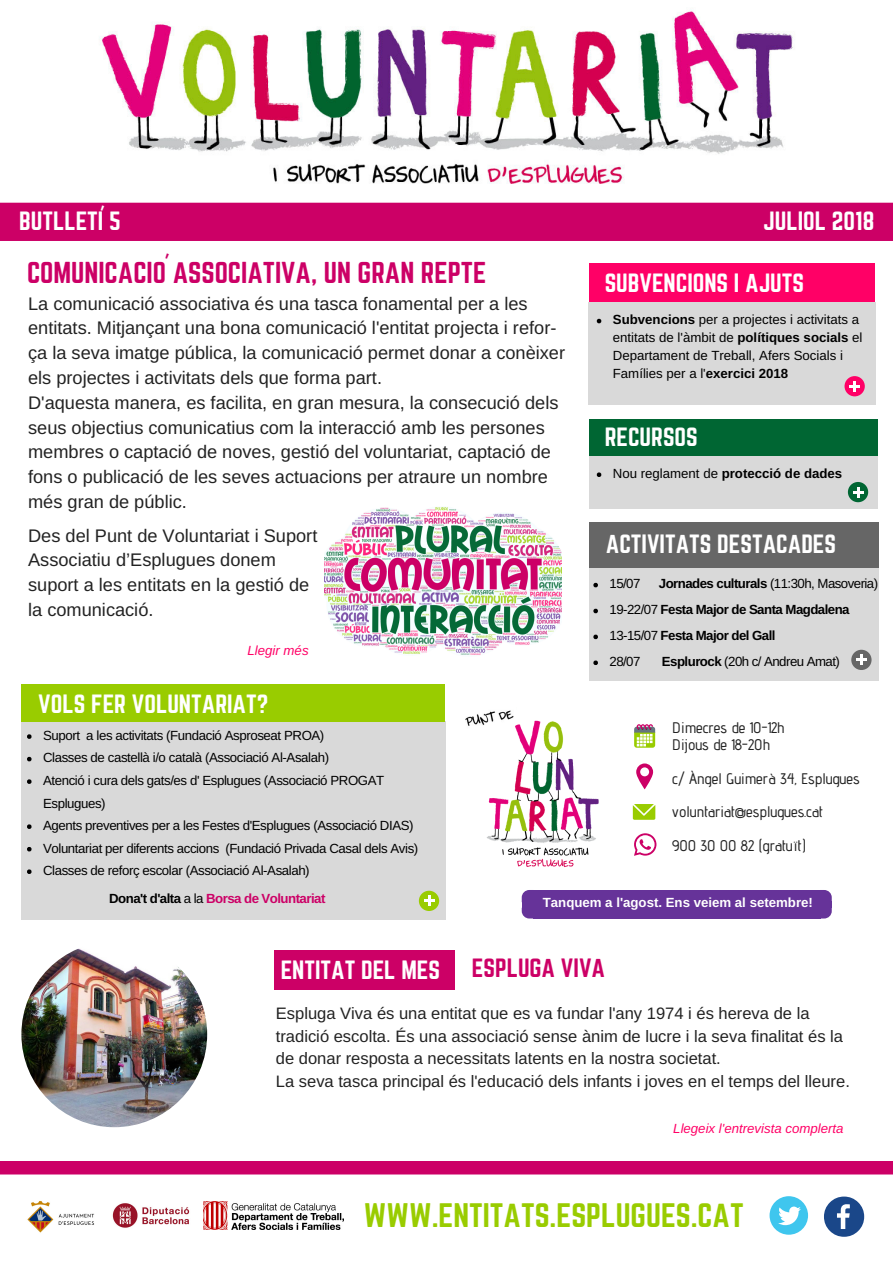
<style>
.page{position:relative;width:893px;height:1263px;background:#fff}
.page>*{position:absolute;margin:0;border:0;box-sizing:border-box;transform-origin:0 0}
.t1{font:29.85px "Norwester";color:#9c0}
.t2{font:26.55px "Norwester";color:#c06}
.t3{font:23.25px "Norwester";color:#fff}
.t4{font:23.25px "Norwester";color:#c06}
.t5{font:18.15px/24.8px "Arimo";color:#222}
.t6{font:16.5px/22.5px "Arimo";color:#222}
.t7{font:500 15.3px/17px "Advent Pro";color:#222}
.t8{font:13.2px/22.5px "Arimo";letter-spacing:-.03em;color:#000}
.t9{font:13.2px/18px "Arimo";color:#000}
.t10{font:700 13.2px/26px "Arimo";letter-spacing:-.04em;color:#000}
.t11{font:italic 13.2px "Arimo";color:#f06}
.t12{font:700 13.2px "Arimo";color:#fff}
.t13{font:700 13.2px "Arimo";letter-spacing:-.04em;color:#c06}
.t14{font:700 13.2px "Arimo";color:#000}
.s1{font-weight:700}
.s2{font-weight:400}
.s3{color:#000}
.s4{font-weight:400;color:#000}
</style>
<div class="page">
<img style="left:56px;top:11px;width:783px;height:192px">
<div style="left:0;top:203px;width:893px;height:38px;background:#c06"></div>
<div style="left:0;top:1161px;width:893px;height:13px;background:#c06"></div>
<img style="left:27px;top:1201px;width:67px;height:32px">
<img style="left:203px;top:1201px;width:140px;height:29px">
<img style="left:112px;top:1203px;width:78px;height:25px">
<div style="left:589px;top:567px;width:289px;height:114px;background:#d9d9d9"></div>
<svg style="left:593px;top:583px;width:5px;height:4px"></svg>
<svg style="left:593px;top:609px;width:5px;height:4px"></svg>
<svg style="left:593px;top:635px;width:5px;height:4px"></svg>
<svg style="left:593px;top:660px;width:5px;height:5px"></svg>
<div style="left:589px;top:522px;width:289px;height:45px;background:#666"></div>
<img style="left:324px;top:507px;width:238px;height:148px">
<div style="left:769px;top:1196px;width:39px;height:39px;background:#3fc6ee;border-radius:50%"></div>
<svg style="left:778px;top:1206px;width:23px;height:19px"></svg>
<svg style="left:824px;top:1196px;width:40px;height:41px"></svg>
<div style="left:21px;top:722px;width:425px;height:198px;background:#d9d9d9"></div>
<svg style="left:27px;top:734px;width:5px;height:5px"></svg>
<svg style="left:27px;top:757px;width:5px;height:4px"></svg>
<svg style="left:27px;top:779px;width:5px;height:5px"></svg>
<svg style="left:27px;top:824px;width:5px;height:5px"></svg>
<svg style="left:27px;top:847px;width:5px;height:4px"></svg>
<svg style="left:27px;top:869px;width:5px;height:5px"></svg>
<div style="left:419px;top:891px;width:20px;height:20px;background:#9c0;border-radius:50%"></div>
<svg style="left:424px;top:895px;width:11px;height:11px"></svg>
<div style="left:275px;top:950px;width:180px;height:40px;background:#c06"></div>
<img style="left:21px;top:941px;width:186px;height:186px;border-radius:50%">
<div style="left:851px;top:650px;width:20px;height:20px;background:#666;border-radius:50%"></div>
<svg style="left:856px;top:654px;width:11px;height:11px"></svg>
<div style="left:589px;top:263px;width:286px;height:42px;background:#f06"></div>
<div style="left:589px;top:302px;width:287px;height:102px;background:#d9d9d9"></div>
<svg style="left:597px;top:319px;width:4px;height:4px"></svg>
<div style="left:844px;top:376px;width:21px;height:20px;background:#f06;border-radius:50%"></div>
<svg style="left:849px;top:381px;width:11px;height:11px"></svg>
<div style="left:589px;top:419px;width:288px;height:42px;background:#063"></div>
<div style="left:589px;top:456px;width:288px;height:53px;background:#d9d9d9"></div>
<svg style="left:597px;top:472px;width:4px;height:5px"></svg>
<svg style="left:820px;top:890px;width:12px;height:12px"></svg>
<div style="left:820px;top:902px;width:12px;height:6px;background:#639"></div>
<div style="left:533px;top:902px;width:287px;height:6px;background:#639"></div>
<div style="left:533px;top:890px;width:287px;height:12px;background:#639"></div>
<svg style="left:522px;top:890px;width:11px;height:12px"></svg>
<div style="left:522px;top:902px;width:11px;height:6px;background:#639"></div>
<div style="left:533px;top:908px;width:287px;height:10px;background:#639"></div>
<svg style="left:522px;top:908px;width:11px;height:10px"></svg>
<svg style="left:820px;top:908px;width:12px;height:10px"></svg>
<div style="left:848px;top:482px;width:20px;height:20px;background:#063;border-radius:50%"></div>
<svg style="left:853px;top:487px;width:10px;height:10px"></svg>
<div style="left:21px;top:685px;width:424px;height:37px;background:#9c0"></div>
<svg style="left:634px;top:724px;width:21px;height:24px"></svg>
<svg style="left:636px;top:763px;width:17px;height:26px"></svg>
<img style="left:465px;top:714px;width:12px;height:12px">
<svg style="left:633px;top:804px;width:22px;height:16px"></svg>
<svg style="left:634px;top:833px;width:22px;height:23px"></svg>
<img style="left:477px;top:710px;width:122px;height:157px">
<p class="t3" style="left:19px;top:210px;width:103px">BUTLLETI 5</p>
<p class="t3" style="left:763px;top:210px;width:112px">JULIOL 2018</p>
<h2 class="t2" style="left:27px;top:259px;width:461px">COMUNICACIO ASSOCIATIVA, UN GRAN REPTE</h2>
<p class="t5" style="left:28px;top:291px;width:538px">La comunicació associativa és una tasca fonamental per a les entitats. Mitjançant una bona comunicació l'entitat projecta i refor&shy;ça la seva imatge pública, la comunicació permet donar a conèixer els projectes i activitats dels que forma part.<br>D'aquesta manera, es facilita, en gran mesura, la consecució dels seus objectius comunicatius com la interacció amb les persones membres o captació de noves, gestió del voluntariat, captació de fons o publicació de les seves actuacions per atraure un nombre més gran de públic.</p>
<p class="t5" style="left:28px;top:523px;width:291px">Des del Punt de Voluntariat i Suport<br>Associatiu d’Esplugues donem suport a les entitats en la gestió de la comunicació.</p>
<p class="t11" style="left:248px;top:643px;width:63px">Llegir més</p>
<p class="t3" style="left:29px;top:692px;width:225px">CRIDES DE VOLUNTARIAT</p>
<p class="t8" style="left:43px;top:724px;width:377px">Suport a les activitats (Fundació Asproseat PROA)<br>Classes de castellà i/o català (Associació Al-Asalah)<br>Atenció i cura dels gats/es d' Esplugues (Associació PROGAT Esplugues)<br>Agents preventives per a les Festes d'Esplugues (Associació DIAS)<br>Voluntariat per diferents accions (Fundació Privada Casal dels Avis)<br>Classes de reforç escolar (Associació Al-Asalah)</p>
<p class="t3" style="left:38px;top:692px;width:232px">VOLS FER VOLUNTARIAT?</p>
<p class="t3" style="left:605px;top:271px;width:201px">SUBVENCIONS I AJUTS</p>
<p class="t9" style="left:613px;top:311px;width:251px"><span class="s1">Subvencions</span> per a projectes i activitats a entitats de l'àmbit de <span class="s1">polítiques socials</span> el Departament de Treball, Afers Socials i Famílies per a l'<span class="s1">exercici 2018</span></p>
<p class="t3" style="left:605px;top:426px;width:95px">RECURSOS</p>
<p class="t14" style="left:613px;top:466px;width:231px"><span class="s2">Nou reglament de</span> protecció de dades</p>
<p class="t3" style="left:606px;top:532px;width:232px">ACTIVITATS DESTACADES</p>
<p class="t10" style="left:609px;top:571px;width:270px;text-indent:49px">Jornades culturals <span class="s2">(11:30h, Masoveria)<br>19-22/07</span> Festa Major de Santa Magdalena<br><span class="s2">13-15/07</span> Festa Major del Gall<br><span class="s2">28/07</span></p>
<p class="t8" style="left:609px;top:573px;width:32px">15/07</p>
<p class="t8" style="left:662px;top:650px;width:180px"><span class="s1">Esplurock</span> (20h c/ Andreu Amat)</p>
<p class="t7" style="left:672px;top:719px;width:114px">Dimecres de 10-12h<br>Dijous de 18-20h</p>
<p class="t7" style="left:672px;top:769px;width:189px">c/ Àngel Guimerà 34, Esplugues</p>
<p class="t7" style="left:672px;top:803px;width:152px">voluntariat@esplugues.cat</p>
<p class="t7" style="left:672px;top:837px;width:136px">900 30 00 82 (gratuït)</p>
<p class="t13" style="left:109px;top:891px;width:218px"><span class="s3">Dona't d'alta</span> <span class="s4">a la</span> Borsa de Voluntariat</p>
<p class="t12" style="left:543px;top:895px;width:272px">Tanquem a l'agost. Ens veiem al setembre!</p>
<p class="t4" style="left:472px;top:957px;width:135px">ESPLUGA VIVA</p>
<p class="t3" style="left:281px;top:958px;width:161px">ENTITAT DEL MES</p>
<p class="t6" style="left:276px;top:1002px;width:575px">Espluga Viva és una entitat que es va fundar l'any 1974 i és hereva de la tradició escolta. És una associació sense ànim de lucre i la seva finalitat és la de donar resposta a necessitats latents en la nostra societat.<br>La seva tasca principal és l'educació dels infants i joves en el temps del lleure.</p>
<p class="t11" style="left:673px;top:1121px;width:172px">Llegeix l'entrevista complerta</p>
<h1 class="t1" style="left:364px;top:1201px;width:381px">WWW.ENTITATS.ESPLUGUES.CAT</h1>
</div>
